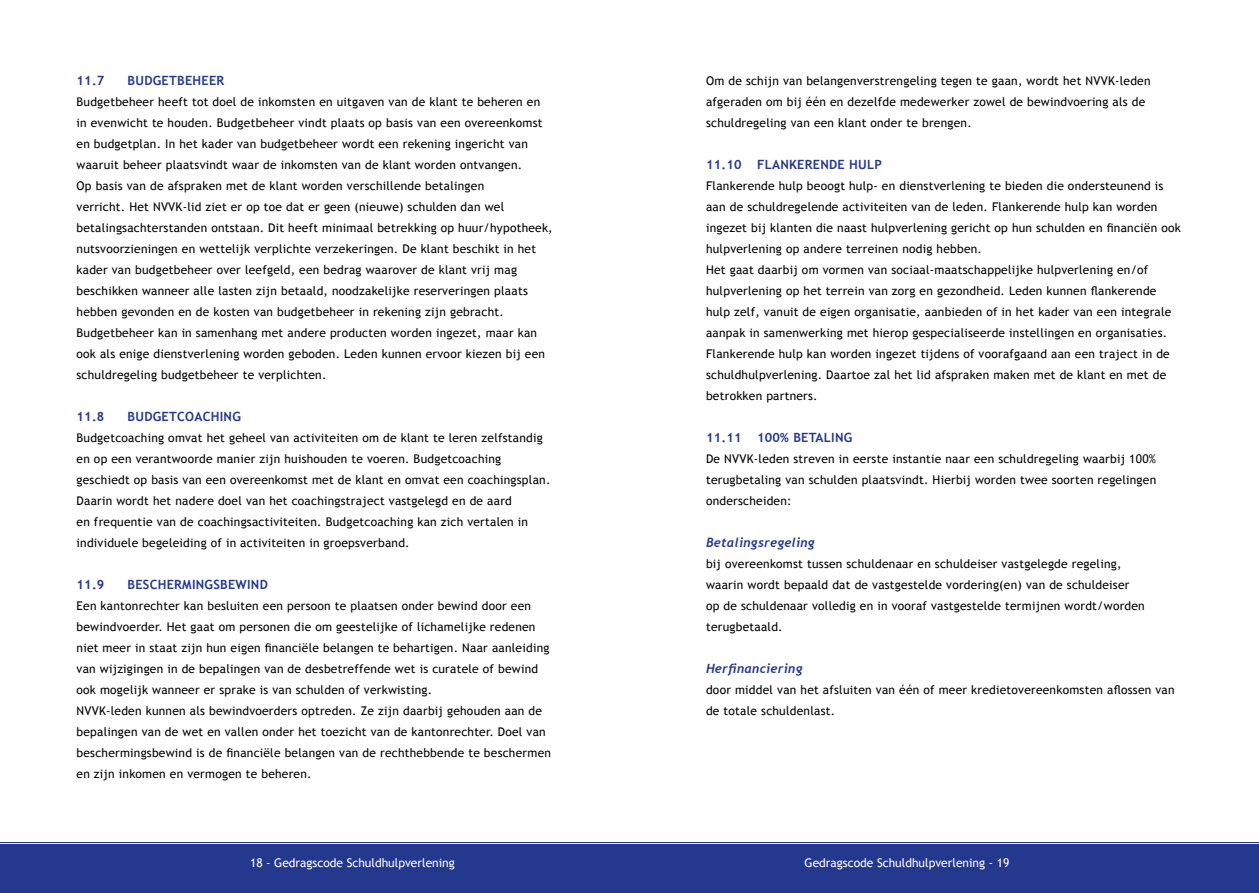
<style>
.page{position:relative;width:1259px;height:893px;background:#fff}
.page>*{position:absolute;margin:0;border:0;box-sizing:border-box;transform-origin:0 0}
.t1{font:700 12.75px "Trebuchet MS";letter-spacing:.02em;color:#24388d}
.t2{font:italic 700 12.75px "Trebuchet";letter-spacing:.02em;color:#24388d}
.t3{font:12px/21px "Trebuchet MS";letter-spacing:.02em;color:#000}
.t4{font:12px "Trebuchet MS";color:#fff}
</style>
<div class="page">
<div style="left:0;top:844px;width:629px;height:49px;background:#24388d"></div>
<div style="left:629px;top:844px;width:630px;height:49px;background:#24388d"></div>
<hr style="left:0;top:842px;width:629px;height:1px;background:#24388d">
<hr style="left:629px;top:842px;width:630px;height:1px;background:#24388d">
<p class="t1" style="left:77px;top:72px;width:29px">11.7</p>
<p class="t1" style="left:128px;top:72px;width:98px">BUDGETBEHEER</p>
<p class="t3" style="left:77px;top:91px;width:478px">Budgetbeheer heeft tot doel de inkomsten en uitgaven van de klant te beheren en in evenwicht te houden. Budgetbeheer vindt plaats op basis van een overeenkomst en budgetplan. In het kader van budgetbeheer wordt een rekening ingericht van waaruit beheer plaatsvindt waar de inkomsten van de klant worden ontvangen.<br>Op basis van de afspraken met de klant worden verschillende betalingen<br>verricht. Het NVVK-lid ziet er op toe dat er geen (nieuwe) schulden dan wel betalingsachterstanden ontstaan. Dit heeft minimaal betrekking op huur/hypotheek, nutsvoorzieningen en wettelijk verplichte verzekeringen. De klant beschikt in het kader van budgetbeheer over leefgeld, een bedrag waarover de klant vrij mag beschikken wanneer alle lasten zijn betaald, noodzakelijke reserveringen plaats hebben gevonden en de kosten van budgetbeheer in rekening zijn gebracht.<br>Budgetbeheer kan in samenhang met andere producten worden ingezet, maar kan ook als enige dienstverlening worden geboden. Leden kunnen ervoor kiezen bij een schuldregeling budgetbeheer te verplichten.</p>
<p class="t1" style="left:77px;top:408px;width:29px">11.8</p>
<p class="t1" style="left:128px;top:408px;width:115px">BUDGETCOACHING</p>
<p class="t3" style="left:77px;top:427px;width:475px">Budgetcoaching omvat het geheel van activiteiten om de klant te leren zelfstandig en op een verantwoorde manier zijn huishouden te voeren. Budgetcoaching geschiedt op basis van een overeenkomst met de klant en omvat een coachingsplan.<br>Daarin wordt het nadere doel van het coachingstraject vastgelegd en de aard<br>en frequentie van de coachingsactiviteiten. Budgetcoaching kan zich vertalen in individuele begeleiding of in activiteiten in groepsverband.</p>
<p class="t1" style="left:77px;top:576px;width:29px">11.9</p>
<p class="t1" style="left:128px;top:576px;width:142px">BESCHERMINGSBEWIND</p>
<p class="t3" style="left:77px;top:595px;width:476px">Een kantonrechter kan besluiten een persoon te plaatsen onder bewind door een bewindvoerder. Het gaat om personen die om geestelijke of lichamelijke redenen niet meer in staat zijn hun eigen financiële belangen te behartigen. Naar aanleiding van wijzigingen in de bepalingen van de desbetreffende wet is curatele of bewind ook mogelijk wanneer er sprake is van schulden of verkwisting.<br>NVVK-leden kunnen als bewindvoerders optreden. Ze zijn daarbij gehouden aan de bepalingen van de wet en vallen onder het toezicht van de kantonrechter. Doel van beschermingsbewind is de financiële belangen van de rechthebbende te beschermen en zijn inkomen en vermogen te beheren.</p>
<p class="t3" style="left:706px;top:70px;width:446px">Om de schijn van belangenverstrengeling tegen te gaan, wordt het NVVK-leden afgeraden om bij één en dezelfde medewerker zowel de bewindvoering als de schuldregeling van een klant onder te brengen.</p>
<p class="t1" style="left:706px;top:156px;width:177px">11.10 FLANKERENDE HULP</p>
<p class="t3" style="left:706px;top:175px;width:476px">Flankerende hulp beoogt hulp- en dienstverlening te bieden die ondersteunend is aan de schuldregelende activiteiten van de leden. Flankerende hulp kan worden ingezet bij klanten die naast hulpverlening gericht op hun schulden en financiën ook hulpverlening op andere terreinen nodig hebben.<br>Het gaat daarbij om vormen van sociaal-maatschappelijke hulpverlening en/of hulpverlening op het terrein van zorg en gezondheid. Leden kunnen flankerende hulp zelf, vanuit de eigen organisatie, aanbieden of in het kader van een integrale aanpak in samenwerking met hierop gespecialiseerde instellingen en organisaties.<br>Flankerende hulp kan worden ingezet tijdens of voorafgaand aan een traject in de schuldhulpverlening. Daartoe zal het lid afspraken maken met de klant en met de betrokken partners.</p>
<p class="t1" style="left:706px;top:429px;width:148px">11.11 100% BETALING</p>
<p class="t3" style="left:706px;top:448px;width:452px;text-align:justify">De NVVK-leden streven in eerste instantie naar een schuldregeling waarbij 100% terugbetaling van schulden plaatsvindt. Hierbij worden twee soorten regelingen onderscheiden:</p>
<p class="t2" style="left:706px;top:534px;width:110px">Betalingsregeling</p>
<p class="t3" style="left:706px;top:553px;width:440px">bij overeenkomst tussen schuldenaar en schuldeiser vastgelegde regeling, waarin wordt bepaald dat de vastgestelde vordering(en) van de schuldeiser op de schuldenaar volledig en in vooraf vastgestelde termijnen wordt/worden terugbetaald.</p>
<p class="t2" style="left:706px;top:660px;width:98px">Herfinanciering</p>
<p class="t3" style="left:706px;top:679px;width:470px">door middel van het afsluiten van één of meer kredietovereenkomsten aflossen van de totale schuldenlast.</p>
<p class="t4" style="left:250px;top:855px;width:206px">18 - Gedragscode Schuldhulpverlening</p>
<p class="t4" style="left:804px;top:855px;width:206px">Gedragscode Schuldhulpverlening - 19</p>
</div>
